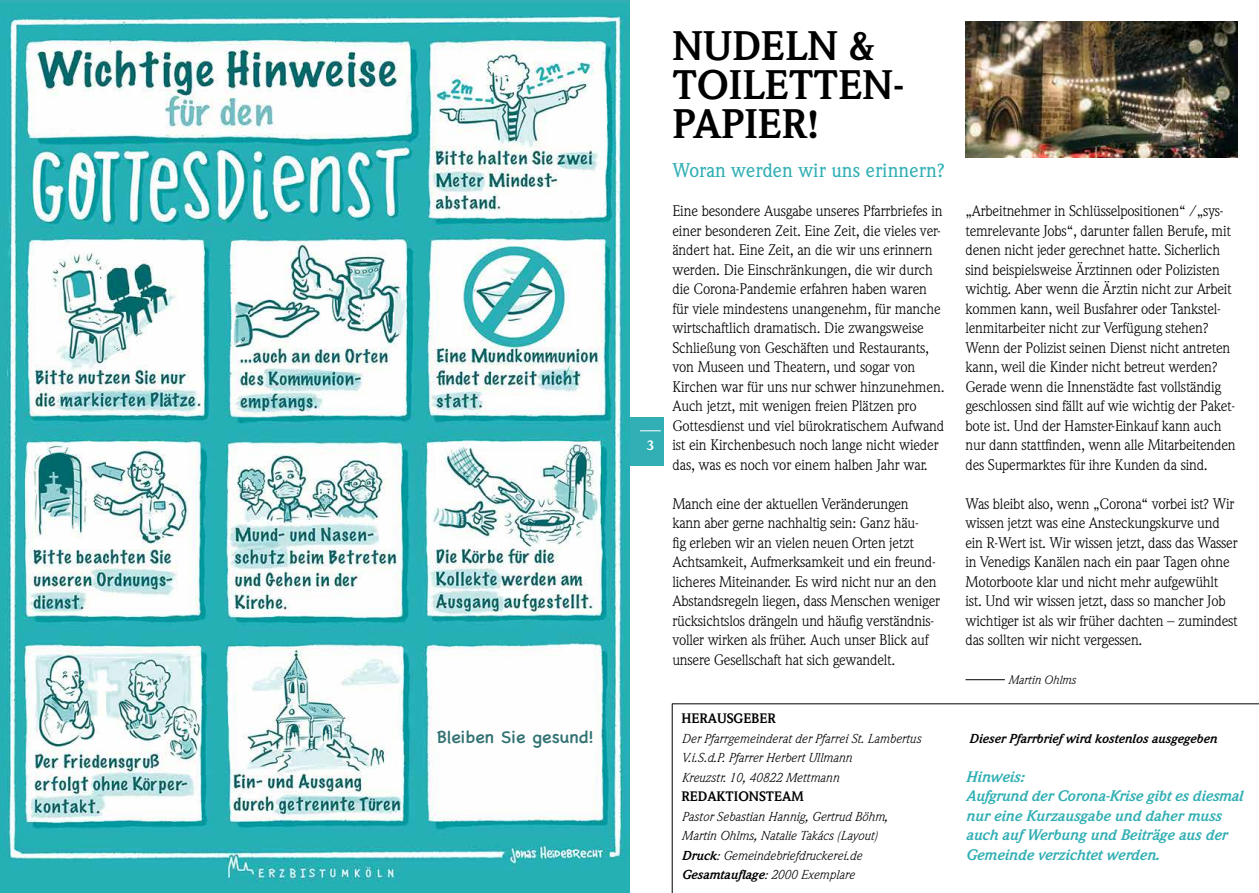
<style>
.page{position:relative;width:1259px;height:893px;background:#fff}
.page>*{position:absolute;margin:0;border:0;box-sizing:border-box;transform-origin:0 0}
.t1{font:700 40.5px/39px "Weidemann";color:#000}
.t2{font:500 19.5px "Weidemann";color:#31afb4}
.t3{font:18px "Chalkboard SE";color:#327272}
.t4{font:15px/19.5px "Weidemann";letter-spacing:-.015em;color:#000}
.t5{font:italic 700 15px/19.5px "Weidemann";color:#31afb4}
.t6{font:700 13.5px "Weidemann";color:#000}
.t7{font:700 13.5px "Weidemann";color:#fff}
.t8{font:italic 12.75px/19.5px "Weidemann";color:#000}
.t9{font:italic 700 12.75px "Weidemann";color:#000}
.t10{font:italic 12px "Weidemann";color:#000}
.s1{font-weight:700}
</style>
<div class="page">
<hr style="left:672px;top:704px;width:587px;height:1px;background:#000">
<hr style="left:672px;top:704px;width:1px;height:189px;background:#000">
<img style="left:965px;top:21px;width:272px;height:137px">
<div style="left:629px;top:417px;width:35px;height:48px;background:#31afb4"></div>
<svg style="left:640px;top:430px;width:21px;height:1px"></svg>
<hr style="left:965px;top:679px;width:40px;height:1px;background:#000">
<img style="left:0;top:3px;width:629px;height:890px">
<p class="t7" style="left:647px;top:438px;width:9px">3</p>
<h1 class="t1" style="left:672px;top:27px;width:233px">NUDELN &amp;<br>TOILETTEN-<br>PAPIER!</h1>
<h2 class="t2" style="left:672px;top:159px;width:274px">Woran werden wir uns erinnern?</h2>
<p class="t4" style="left:672px;top:201px;width:274px">Eine besondere Ausgabe unseres Pfarrbriefes in einer besonderen Zeit. Eine Zeit, die vieles ver&shy;ändert hat. Eine Zeit, an die wir uns erinnern werden. Die Einschränkungen, die wir durch die Corona-Pandemie erfahren haben waren für viele mindestens unangenehm, für manche wirtschaftlich dramatisch. Die zwangsweise Schließung von Geschäften und Restaurants, von Museen und Theatern, und sogar von Kirchen war für uns nur schwer hinzunehmen.<br>Auch jetzt, mit wenigen freien Plätzen pro Gottesdienst und viel bürokratischem Aufwand ist ein Kirchenbesuch noch lange nicht wieder das, was es noch vor einem halben Jahr war.</p>
<p class="t4" style="left:672px;top:494px;width:269px">Manch eine der aktuellen Veränderungen kann aber gerne nachhaltig sein: Ganz häu-<br>fig erleben wir an vielen neuen Orten jetzt Achtsamkeit, Aufmerksamkeit und ein freund&shy;licheres Miteinander. Es wird nicht nur an den Abstandsregeln liegen, dass Menschen weniger rücksichtslos drängeln und häufig verständnis&shy;voller wirken als früher. Auch unser Blick auf unsere Gesellschaft hat sich gewandelt.</p>
<p class="t4" style="left:965px;top:201px;width:271px">„Arbeitnehmer in Schlüsselpositionen“ /„sys&shy;temrelevante Jobs“, darunter fallen Berufe, mit denen nicht jeder gerechnet hatte. Sicherlich sind beispielsweise Ärztinnen oder Polizisten wichtig. Aber wenn die Ärztin nicht zur Arbeit kommen kann, weil Busfahrer oder Tankstel&shy;lenmitarbeiter nicht zur Verfügung stehen?<br>Wenn der Polizist seinen Dienst nicht antreten kann, weil die Kinder nicht betreut werden?<br>Gerade wenn die Innenstädte fast vollständig geschlossen sind fällt auf wie wichtig der Paket&shy;bote ist. Und der Hamster-Einkauf kann auch nur dann stattfinden, wenn alle Mitarbeitenden des Supermarktes für ihre Kunden da sind.</p>
<p class="t4" style="left:965px;top:494px;width:274px">Was bleibt also, wenn „Corona“ vorbei ist? Wir wissen jetzt was eine Ansteckungskurve und ein R-Wert ist. Wir wissen jetzt, dass das Wasser in Venedigs Kanälen nach ein paar Tagen ohne Motorboote klar und nicht mehr aufgewühlt ist. Und wir wissen jetzt, dass so mancher Job wichtiger ist als wir früher dachten – zumindest das sollten wir nicht vergessen.</p>
<p class="t10" style="left:1008px;top:673px;width:69px">Martin Ohlms</p>
<p class="t6" style="left:681px;top:711px;width:96px">HERAUSGEBER</p>
<p class="t8" style="left:681px;top:728px;width:240px">Der Pfarrgemeinderat der Pfarrei St. Lambertus<br>V.i.S.d.P. Pfarrer Herbert Ullmann<br>Kreuzstr. 10, 40822 Mettmann</p>
<p class="t6" style="left:681px;top:789px;width:124px">REDAKTIONSTEAM</p>
<p class="t8" style="left:681px;top:806px;width:207px">Pastor Sebastian Hannig, Gertrud Böhm,<br>Martin Ohlms, Natalie Takács (Layout)</p>
<p class="t3" style="left:437px;top:721px;width:158px">Bleiben Sie gesund!</p>
<p class="t9" style="left:969px;top:731px;width:249px">Dieser Pfarrbrief wird kostenlos ausgegeben</p>
<p class="t5" style="left:965px;top:767px;width:278px">Hinweis:<br>Aufgrund der Corona-Krise gibt es diesmal nur eine Kurzausgabe und daher muss auch auf Werbung und Beiträge aus der<br>Gemeinde verzichtet werden.</p>
<p class="t8" style="left:681px;top:845px;width:181px"><span class="s1">Druck</span>: Gemeindebriefdruckerei.de<br><span class="s1">Gesamtauflage</span>: 2000 Exemplare</p>
</div>
